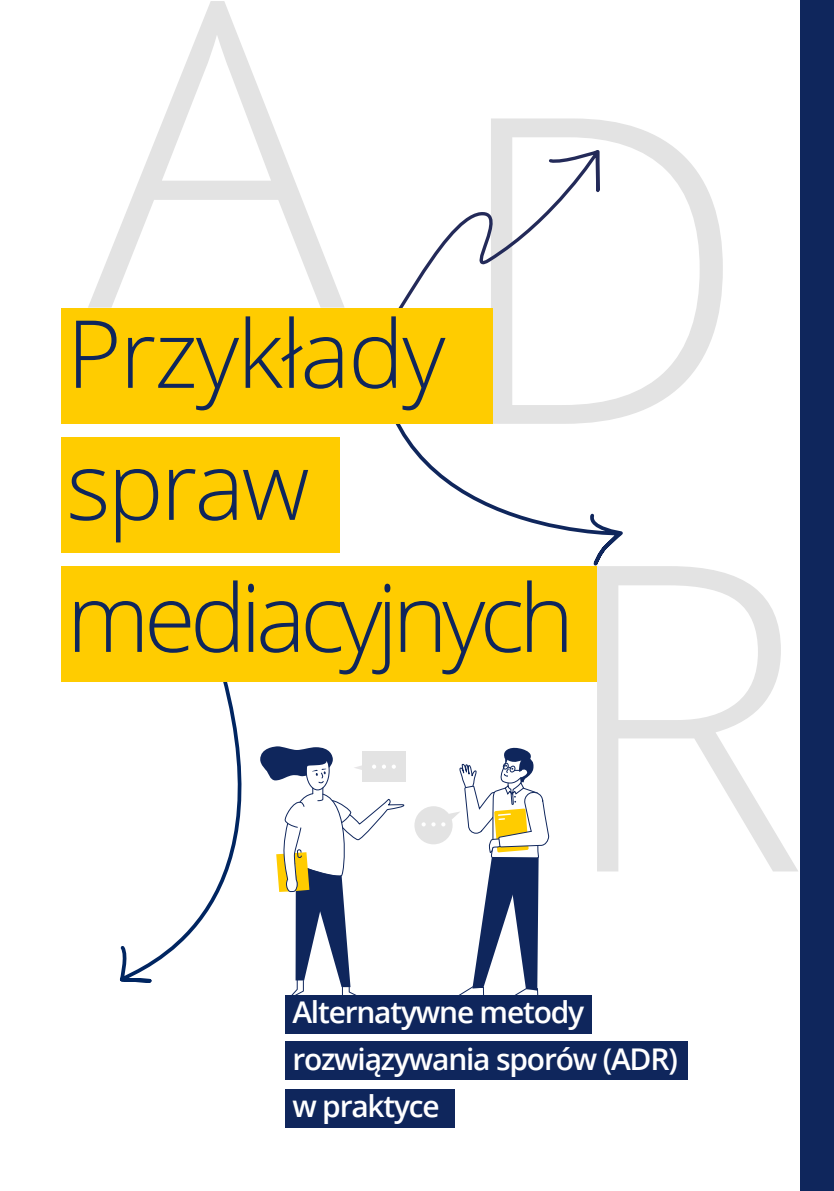
<style>
.page{position:relative;width:834px;height:1191px;background:#fff}
.page>*{position:absolute;margin:0;border:0;box-sizing:border-box;transform-origin:0 0}
.t1{font:300 427.6px/447.4px "Open Sans";color:#e3e3e3}
.t2{font:300 94px/132px "Open Sans";letter-spacing:-.03em;color:#0f265c}
.t3{font:600 30px/47px "Open Sans";letter-spacing:-.04em;color:#fff}
</style>
<div class="page">
<div style="left:799px;top:0;width:34px;height:1191px;background:#0f265c"></div>
<svg style="left:398px;top:150px;width:202px;height:162px"></svg>
<svg style="left:119px;top:682px;width:123px;height:301px"></svg>
<svg style="left:281px;top:312px;width:342px;height:254px"></svg>
<div style="left:61px;top:308px;width:431px;height:115px;background:#fc0"></div>
<div style="left:61px;top:437px;width:279px;height:116px;background:#fc0"></div>
<div style="left:61px;top:566px;width:536px;height:116px;background:#fc0"></div>
<div style="left:285px;top:995px;width:306px;height:38px;background:#0f265c"></div>
<div style="left:285px;top:1041px;width:402px;height:38px;background:#0f265c"></div>
<div style="left:285px;top:1089px;width:170px;height:38px;background:#0f265c"></div>
<svg style="left:260px;top:746px;width:146px;height:249px"></svg>
<svg style="left:414px;top:747px;width:135px;height:248px"></svg>
<h1 class="t1" style="left:88px;top:-83px;width:258px">A</h1>
<h1 class="t1" style="left:447px;top:33px;width:362px">D<br>R</h1>
<h2 class="t2" style="left:67px;top:285px;width:509px">Przykłady spraw mediacyjnych</h2>
<p class="t3" style="left:292px;top:988px;width:387px">Alternatywne metody rozwiązywania sporów (ADR) w praktyce</p>
</div>
